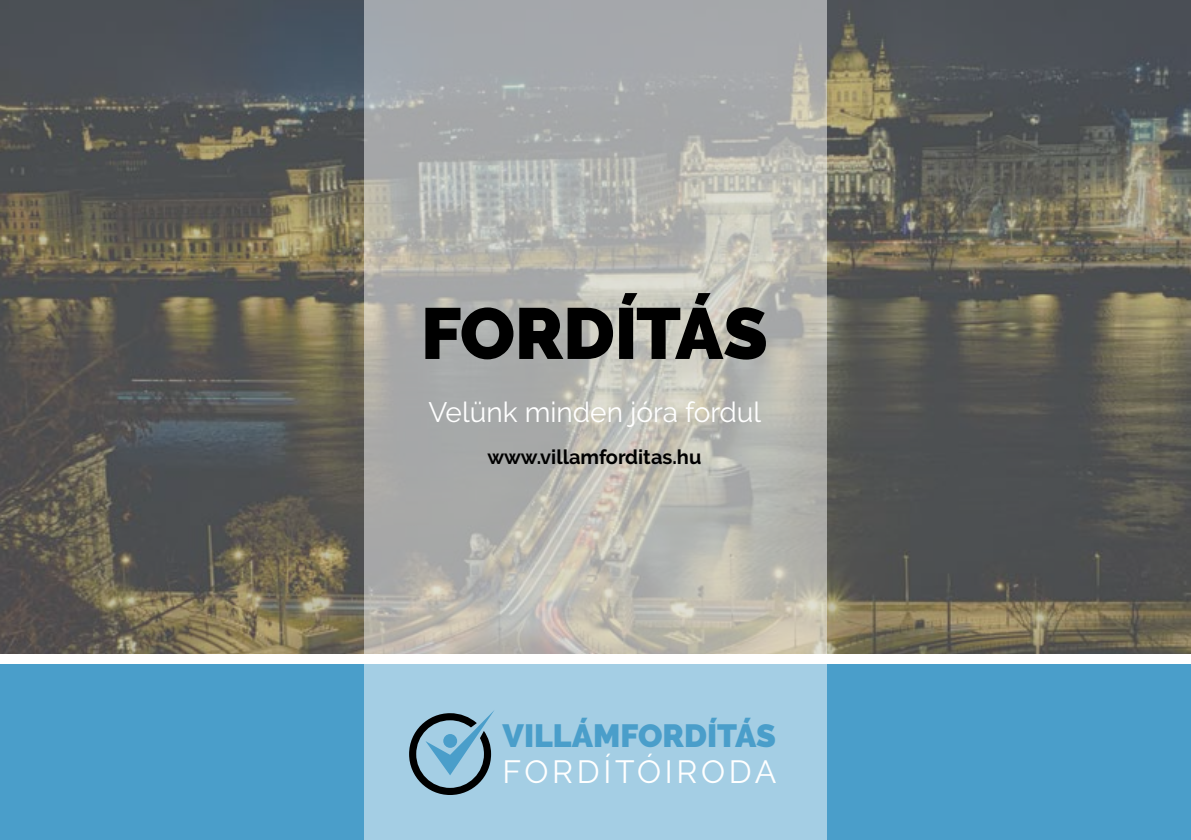
<style>
.page{position:relative;width:1191px;height:840px;background:#fff}
.page>*{position:absolute;margin:0;border:0;box-sizing:border-box;transform-origin:0 0}
.t1{font:900 72px "Raleway";letter-spacing:-.005em;color:#000}
.t2{font:900 32px "Raleway";color:#4a9eca}
.t3{font:32px "Raleway";letter-spacing:.115em;color:#fff}
.t4{font:28px "Raleway";color:#fff}
.t5{font:700 20px "Raleway";color:#000}
</style>
<div class="page">
<div style="left:0;top:664px;width:1191px;height:175px;background:#4a9eca"></div>
<img style="left:0;top:0;width:1191px;height:653px">
<svg style="left:364px;top:0;width:462px;height:839px;background:#b1b9ba"></svg>
<svg style="left:409px;top:709px;width:85px;height:85px;background:#759baf"></svg>
<h1 class="t1" style="left:421px;top:291px;width:348px">FORDÍTÁS</h1>
<p class="t4" style="left:428px;top:395px;width:334px">Velünk minden jóra fordul</p>
<p class="t5" style="left:487px;top:445px;width:215px">www.villamforditas.hu</p>
<p class="t2" style="left:502px;top:716px;width:275px">VILLÁMFORDÍTÁS</p>
<p class="t3" style="left:502px;top:752px;width:275px">FORDÍTÓIRODA</p>
</div>
